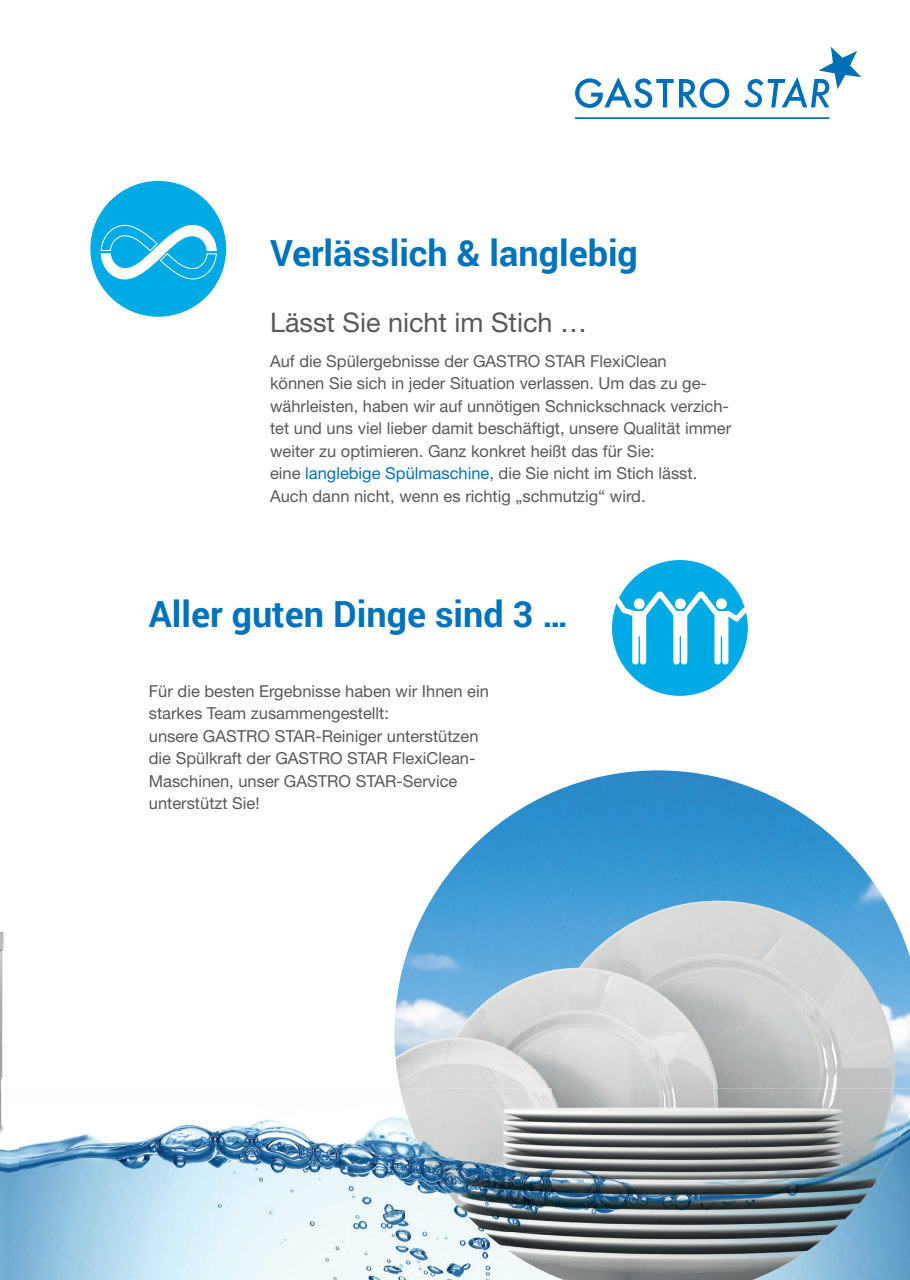
<style>
.page{position:relative;width:910px;height:1280px;background:#fff}
.page>*{position:absolute;margin:0;border:0;box-sizing:border-box;transform-origin:0 0}
.t1{font:700 36px "Roboto";color:#0073bc}
.t2{font:27px "Helvetica Neue LT Std";color:#57585a}
.t3{font:16.5px/22.5px "Helvetica Neue LT Std";color:#57585a}
.s1{color:#0073bc}
</style>
<div class="page">
<img style="left:394px;top:770px;width:516px;height:319px">
<img style="left:0;top:1117px;width:432px;height:163px">
<img style="left:858px;top:1204px;width:52px;height:76px">
<img style="left:432px;top:1232px;width:52px;height:48px">
<img style="left:400px;top:1089px;width:459px;height:143px">
<img style="left:859px;top:1089px;width:51px;height:115px">
<img style="left:484px;top:1232px;width:347px;height:48px">
<div style="left:90px;top:181px;width:136px;height:136px;background:#00abe5;border-radius:50%"></div>
<div style="left:612px;top:560px;width:136px;height:136px;background:#00abe5;border-radius:50%"></div>
<svg style="left:615px;top:591px;width:132px;height:74px"></svg>
<svg style="left:575px;top:47px;width:286px;height:61px"></svg>
<hr style="left:575px;top:117px;width:254px;height:2px;background:#006fb9">
<svg style="left:100px;top:225px;width:117px;height:55px"></svg>
<img style="left:0;top:932px;width:9px;height:264px">
<img style="left:9px;top:1117px;width:10px;height:79px">
<h1 class="t1" style="left:270px;top:227px;width:369px">Verlässlich &amp; langlebig</h1>
<h2 class="t2" style="left:270px;top:306px;width:319px">Lässt Sie nicht im Stich …</h2>
<p class="t3" style="left:270px;top:349px;width:463px">Auf die Spülergebnisse der GASTRO STAR FlexiClean<br>können Sie sich in jeder Situation verlassen. Um das zu ge&shy;währleisten, haben wir auf unnötigen Schnickschnack verzich&shy;tet und uns viel lieber damit beschäftigt, unsere Qualität immer weiter zu optimieren. Ganz konkret heißt das für Sie:<br>eine <span class="s1">langlebige Spülmaschine</span>, die Sie nicht im Stich lässt.<br>Auch dann nicht, wenn es richtig „schmutzig“ wird.</p>
<h1 class="t1" style="left:149px;top:589px;width:422px">Aller guten Dinge sind 3 …</h1>
<p class="t3" style="left:149px;top:680px;width:341px">Für die besten Ergebnisse haben wir Ihnen ein starkes Team zusammengestellt:<br>unsere GASTRO STAR-Reiniger unterstützen die Spülkraft der GASTRO STAR FlexiClean-Maschinen, unser GASTRO STAR-Service unterstützt Sie!</p>
</div>
